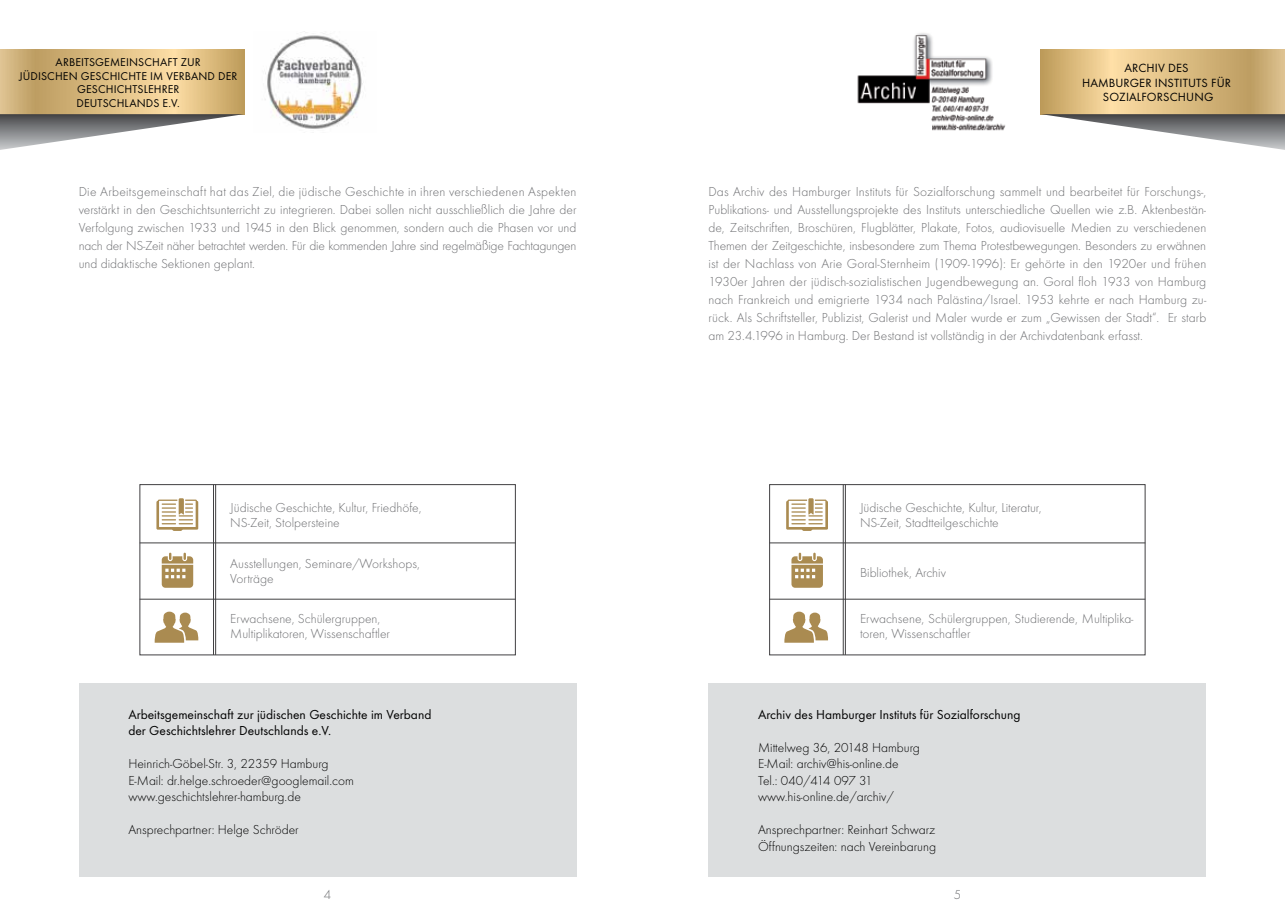
<style>
.page{position:relative;width:1285px;height:919px;background:#fff}
.page>*{position:absolute;margin:0;border:0;box-sizing:border-box;transform-origin:0 0}
.t1{font:300 13.5px/18px "Futura T";color:#6d6e71}
.t2{font:300 13.5px/16.5px "Futura T";color:#000}
.t3{font:13.5px/16.5px "Futura T";color:#000}
.t4{font:12.3px/14.4px "Futura T";letter-spacing:.01em;color:#000;text-align:center}
.t5{font:11.7px/13.6px "Futura T";letter-spacing:.01em;color:#000;text-align:center}
</style>
<div class="page">
<svg style="left:1040px;top:49px;width:244px;height:65px"></svg>
<svg style="left:1040px;top:114px;width:244px;height:36px"></svg>
<div style="left:79px;top:682px;width:497px;height:194px;background:#dcdedf"></div>
<svg style="left:0;top:49px;width:244px;height:65px"></svg>
<svg style="left:0;top:114px;width:244px;height:36px"></svg>
<div style="left:140px;top:484px;width:375px;height:171px;border:1px solid #414042"></div>
<svg style="left:156px;top:498px;width:42px;height:33px"></svg>
<svg style="left:162px;top:552px;width:31px;height:35px"></svg>
<svg style="left:155px;top:611px;width:43px;height:31px"></svg>
<hr style="left:140px;top:542px;width:375px;height:1px;background:#414042">
<hr style="left:140px;top:599px;width:375px;height:1px;background:#414042">
<hr style="left:213px;top:484px;width:1px;height:171px;background:#414042">
<hr style="left:215px;top:484px;width:1px;height:171px;background:#414042">
<div style="left:708px;top:682px;width:497px;height:194px;background:#dcdedf"></div>
<div style="left:769px;top:484px;width:375px;height:171px;border:1px solid #414042"></div>
<svg style="left:786px;top:498px;width:41px;height:33px"></svg>
<svg style="left:791px;top:552px;width:31px;height:35px"></svg>
<svg style="left:784px;top:611px;width:43px;height:31px"></svg>
<hr style="left:769px;top:542px;width:375px;height:1px;background:#414042">
<hr style="left:769px;top:599px;width:375px;height:1px;background:#414042">
<hr style="left:842px;top:484px;width:1px;height:171px;background:#414042">
<hr style="left:845px;top:484px;width:1px;height:171px;background:#414042">
<img style="left:265px;top:31px;width:98px;height:98px">
<img style="left:857px;top:33px;width:149px;height:98px">
<p class="t5" style="left:19px;top:55px;width:220px">ARBEITSGEMEINSCHAFT ZUR<br>JÜDISCHEN GESCHICHTE IM VERBAND DER<br>GESCHICHTSLEHRER<br>DEUTSCHLANDS E.V.</p>
<p class="t1" style="left:79px;top:183px;width:499px;text-align:justify">Die Arbeitsgemeinschaft hat das Ziel, die jüdische Geschichte in ihren verschiedenen Aspekten verstärkt in den Geschichtsunterricht zu integrieren. Dabei sollen nicht ausschließlich die Jahre der Verfolgung zwischen 1933 und 1945 in den Blick genommen, sondern auch die Phasen vor und nach der NS-Zeit näher betrachtet werden. Für die kommenden Jahre sind regelmäßige Fachtagungen und didaktische Sektionen geplant.</p>
<p class="t1" style="left:230px;top:499px;width:192px;line-height:15px">Jüdische Geschichte, Kultur, Friedhöfe,<br>NS-Zeit, Stolpersteine</p>
<p class="t1" style="left:230px;top:555px;width:191px;line-height:15px">Ausstellungen, Seminare/Workshops,<br>Vorträge</p>
<p class="t1" style="left:230px;top:611px;width:161px;line-height:15px">Erwachsene, Schülergruppen,<br>Multiplikatoren, Wissenschaftler</p>
<p class="t3" style="left:128px;top:705px;width:304px">Arbeitsgemeinschaft zur jüdischen Geschichte im Verband der Geschichtslehrer Deutschlands e.V.</p>
<p class="t2" style="left:128px;top:755px;width:227px">Heinrich-Göbel-Str. 3, 22359 Hamburg<br>E-Mail: dr.helge.schroeder@googlemail.com www.geschichtslehrer-hamburg.de</p>
<p class="t2" style="left:128px;top:821px;width:172px">Ansprechpartner: Helge Schröder</p>
<p class="t4" style="left:1081px;top:61px;width:150px">ARCHIV DES<br>HAMBURGER INSTITUTS FÜR<br>SOZIALFORSCHUNG</p>
<p class="t1" style="left:708px;top:183px;width:499px;text-align:justify">Das Archiv des Hamburger Instituts für Sozialforschung sammelt und bearbeitet für Forschungs-, Publikations- und Ausstellungsprojekte des Instituts unterschiedliche Quellen wie z.B. Aktenbestän&shy;de, Zeitschriften, Broschüren, Flugblätter, Plakate, Fotos, audiovisuelle Medien zu verschiedenen Themen der Zeitgeschichte, insbesondere zum Thema Protestbewegungen. Besonders zu erwähnen ist der Nachlass von Arie Goral-Sternheim (1909-1996): Er gehörte in den 1920er und frühen 1930er Jahren der jüdisch-sozialistischen Jugendbewegung an. Goral floh 1933 von Hamburg nach Frankreich und emigrierte 1934 nach Palästina/Israel. 1953 kehrte er nach Hamburg zu&shy;rück. Als Schriftsteller, Publizist, Galerist und Maler wurde er zum „Gewissen der Stadt“. Er starb am 23.4.1996 in Hamburg. Der Bestand ist vollständig in der Archivdatenbank erfasst.</p>
<p class="t1" style="left:859px;top:499px;width:183px;line-height:15px">Jüdische Geschichte, Kultur, Literatur,<br>NS-Zeit, Stadtteilgeschichte</p>
<p class="t1" style="left:859px;top:563px;width:87px">Bibliothek, Archiv</p>
<p class="t1" style="left:859px;top:611px;width:275px;line-height:15px">Erwachsene, Schülergruppen, Studierende, Multiplika&shy;toren, Wissenschaftler</p>
<p class="t3" style="left:758px;top:705px;width:264px">Archiv des Hamburger Instituts für Sozialforschung</p>
<p class="t2" style="left:758px;top:738px;width:163px">Mittelweg 36, 20148 Hamburg<br>E-Mail: archiv@his-online.de<br>Tel.: 040/414 097 31 www.his-online.de/archiv/</p>
<p class="t2" style="left:758px;top:821px;width:179px">Ansprechpartner: Reinhart Schwarz<br>Öffnungszeiten: nach Vereinbarung</p>
<p class="t1" style="left:324px;top:884px;width:9px">4</p>
<p class="t1" style="left:953px;top:884px;width:9px">5</p>
</div>
